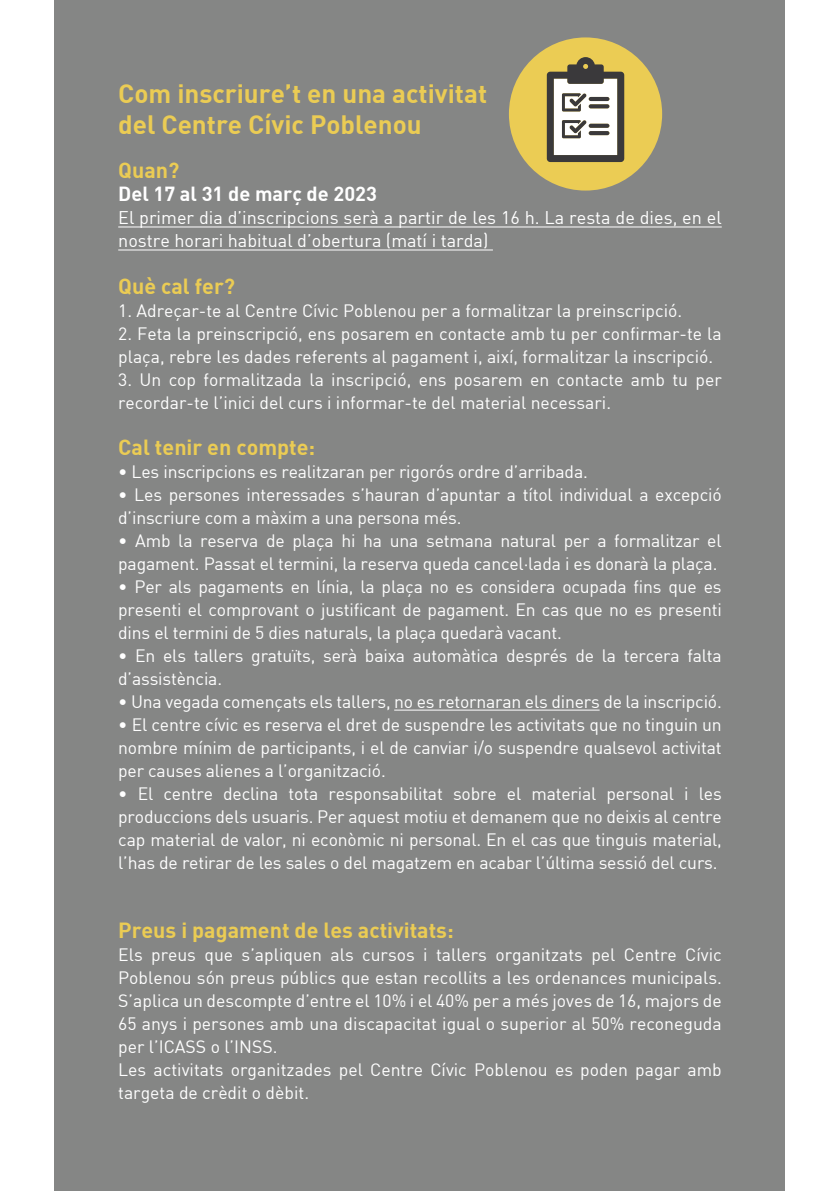
<style>
.page{position:relative;width:840px;height:1191px;background:#fff}
.page>*{position:absolute;margin:0;border:0;box-sizing:border-box;transform-origin:0 0}
.t1{font:26px/31.2px "DIN Bold";color:#ebcc54}
.t2{font:21.4px "DIN Bold";color:#ebcc54}
.t3{font:20px "DIN Bold";color:#fff}
.t4{font:18px/23px "DIN";color:#fff}
.t5{font:17.6px/23px "DIN";color:#fff}
</style>
<div class="page">
<div style="left:55px;top:0;width:729px;height:1191px;background:#858685"></div>
<hr style="left:118px;top:226px;width:603px;height:1px;background:#fff">
<hr style="left:118px;top:249px;width:374px;height:1px;background:#fff">
<hr style="left:394px;top:709px;width:205px;height:1px;background:#fff">
<div style="left:508px;top:37px;width:153px;height:154px;background:#ebcc54;border-radius:50%"></div>
<svg style="left:546px;top:57px;width:78px;height:105px;background:#ada99a"></svg>
<svg style="left:588px;top:124px;width:21px;height:4px"></svg>
<hr style="left:588px;top:131px;width:21px;height:4px;background:#3a393b;border-radius:2px">
<h1 class="t1" style="left:118px;top:77px;width:370px">Com inscriure’t en una activitat del Centre Cívic Poblenou</h1>
<p class="t2" style="left:118px;top:157px;width:63px">Quan?</p>
<p class="t3" style="left:118px;top:181px;width:260px">Del 17 al 31 de març de 2023</p>
<p class="t4" style="left:118px;top:206px;width:604px">El primer dia d’inscripcions serà a partir de les 16 h. La resta de dies, en el nostre horari habitual d’obertura (matí i tarda)</p>
<p class="t2" style="left:118px;top:272px;width:118px">Què cal fer?</p>
<p class="t5" style="left:118px;top:298px;width:565px">1. Adreçar-te al Centre Cívic Poblenou per a formalitzar la preinscripció.</p>
<p class="t5" style="left:118px;top:321px;width:604px">2. Feta la preinscripció, ens posarem en contacte amb tu per confirmar-te la plaça, rebre les dades referents al pagament i, així, formalitzar la inscripció.</p>
<p class="t5" style="left:118px;top:367px;width:604px">3. Un cop formalitzada la inscripció, ens posarem en contacte amb tu per recordar-te l’inici del curs i informar-te del material necessari.</p>
<p class="t2" style="left:118px;top:433px;width:198px">Cal tenir en compte:</p>
<p class="t5" style="left:118px;top:459px;width:471px">• Les inscripcions es realitzaran per rigorós ordre d’arribada.</p>
<p class="t5" style="left:118px;top:482px;width:604px">• Les persones interessades s’hauran d’apuntar a títol individual a excepció d’inscriure com a màxim a una persona més.</p>
<p class="t5" style="left:118px;top:528px;width:604px">• Amb la reserva de plaça hi ha una setmana natural per a formalitzar el pagament. Passat el termini, la reserva queda cancel·lada i es donarà la plaça.</p>
<p class="t5" style="left:118px;top:574px;width:604px;text-align:justify">• Per als pagaments en línia, la plaça no es considera ocupada fins que es presenti el comprovant o justificant de pagament. En cas que no es presenti dins el termini de 5 dies naturals, la plaça quedarà vacant.</p>
<p class="t5" style="left:118px;top:643px;width:604px">• En els tallers gratuïts, serà baixa automàtica després de la tercera falta d’assistència.</p>
<p class="t5" style="left:118px;top:689px;width:604px">• Una vegada començats els tallers, no es retornaran els diners de la inscripció.</p>
<p class="t5" style="left:118px;top:712px;width:604px;text-align:justify">• El centre cívic es reserva el dret de suspendre les activitats que no tinguin un nombre mínim de participants, i el de canviar i/o suspendre qualsevol activitat per causes alienes a l’organització.</p>
<p class="t5" style="left:118px;top:781px;width:604px;text-align:justify">• El centre declina tota responsabilitat sobre el material personal i les produccions dels usuaris. Per aquest motiu et demanem que no deixis al centre cap material de valor, ni econòmic ni personal. En el cas que tinguis material, l’has de retirar de les sales o del magatzem en acabar l’última sessió del curs.</p>
<p class="t2" style="left:118px;top:916px;width:337px">Preus i pagament de les activitats:</p>
<p class="t5" style="left:118px;top:942px;width:604px">Els preus que s’apliquen als cursos i tallers organitzats pel Centre Cívic Poblenou són preus públics que estan recollits a les ordenances municipals.<br>S’aplica un descompte d’entre el 10% i el 40% per a més joves de 16, majors de 65 anys i persones amb una discapacitat igual o superior al 50% reconeguda per l’ICASS o l’INSS.<br>Les activitats organitzades pel Centre Cívic Poblenou es poden pagar amb targeta de crèdit o dèbit.</p>
</div>
